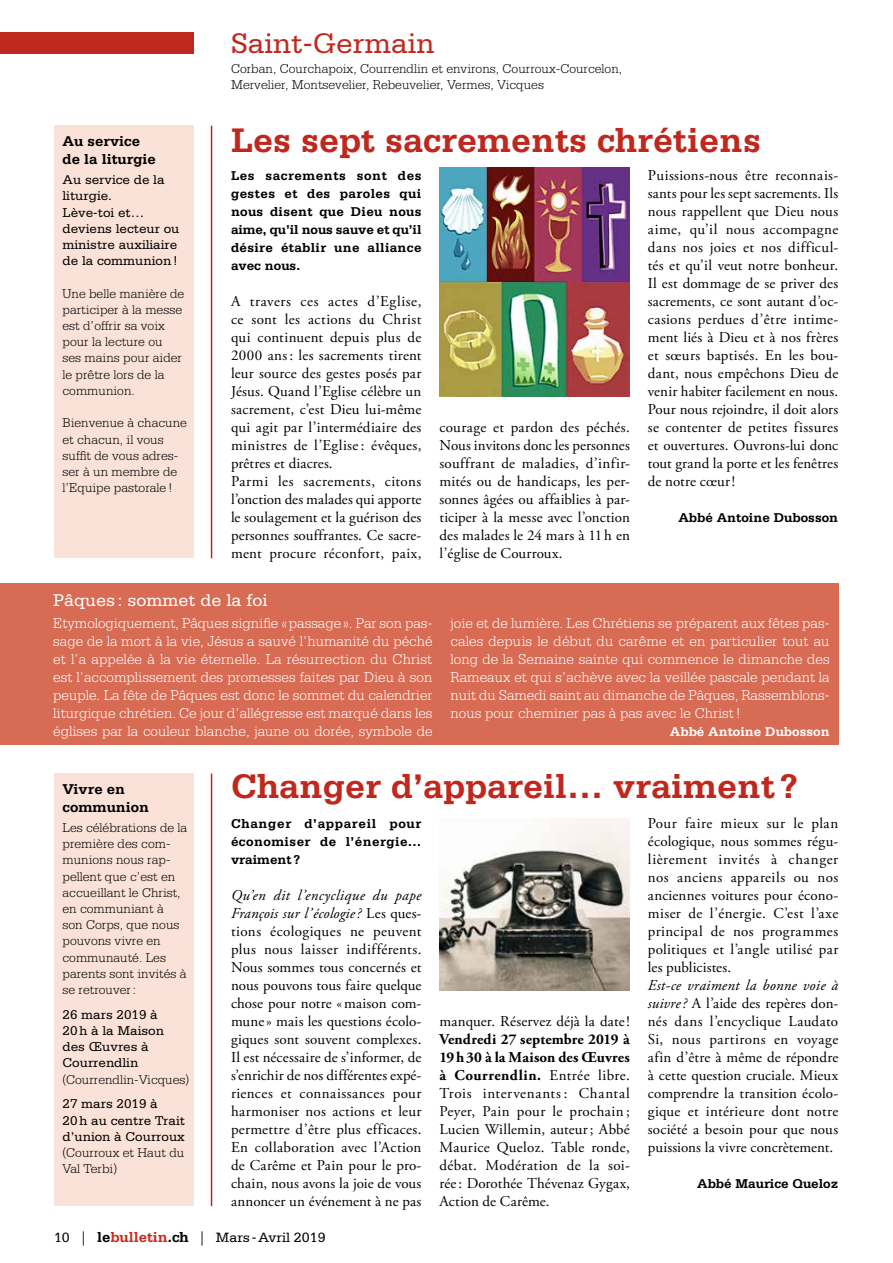
<style>
.page{position:relative;width:893px;height:1263px;background:#fff}
.page>*{position:absolute;margin:0;border:0;box-sizing:border-box;transform-origin:0 0}
.t1{font:700 36px "Serifa";color:#c0281e}
.t2{font:30px "Serifa";color:#c0281e}
.t3{font:18px "Serifa";color:#fff}
.t4{font:15px/18px "Adobe Garamond Pro";letter-spacing:.01em;color:#000;text-align:justify}
.t5{font:300 15px/18px "Serifa";color:#fff;text-align:justify}
.t6{font:700 15px/18px "Serifa";color:#000}
.t7{font:14.25px "Serifa";color:#000}
.t8{font:300 13.5px/16.2px "Serifa";color:#000}
.t9{font:700 13.5px/18px "Serifa";color:#000;text-align:justify}
.t10{font:13.5px/16.2px "Serifa";color:#000}
.t11{font:700 13.5px "Serifa";color:#fff}
.s1{font-style:italic}
.s2{font-weight:700}
.s3{font-family:"Adobe Garamond Pro"}
.s4{font-weight:700;font-size:15px}
.s5{font-weight:700;font-size:15px;color:#ca291d}
</style>
<div class="page">
<div style="left:0;top:33px;width:193px;height:21px;background:#c0281e"></div>
<hr style="left:211px;top:126px;width:1px;height:432px;background:#c0281e">
<hr style="left:211px;top:773px;width:1px;height:433px;background:#c0281e">
<div style="left:0;top:583px;width:838px;height:162px;background:#d76b53"></div>
<div style="left:54px;top:126px;width:139px;height:432px;background:#fbe2d8"></div>
<div style="left:54px;top:773px;width:139px;height:433px;background:#fbe2d8"></div>
<img style="left:439px;top:167px;width:191px;height:229px">
<img style="left:439px;top:819px;width:191px;height:171px">
<p class="t6" style="left:63px;top:132px;width:95px">Au service de la liturgie</p>
<p class="t10" style="left:63px;top:172px;width:119px">Au service de la liturgie.<br>Lève-toi et… deviens lecteur ou ministre auxiliaire de la communion!</p>
<p class="t8" style="left:63px;top:285px;width:123px">Une belle manière de participer à la messe est d’offrir sa voix pour la lecture ou ses mains pour aider le prêtre lors de la communion.</p>
<p class="t8" style="left:63px;top:415px;width:126px">Bienvenue à chacune et chacun, il vous suffit de vous adres&shy;ser à un membre de l’Equipe pastorale!</p>
<h2 class="t2" style="left:231px;top:27px;width:205px">Saint-Germain</h2>
<p class="t8" style="left:231px;top:61px;width:393px">Corban, Courchapoix, Courrendlin et environs, Courroux-Courcelon,<br>Mervelier, Montsevelier, Rebeuvelier, Vermes, Vicques</p>
<h1 class="t1" style="left:231px;top:119px;width:532px">Les sept sacrements chrétiens</h1>
<p class="t9" style="left:231px;top:166px;width:192px">Les sacrements sont des gestes et des paroles qui nous disent que Dieu nous aime, qu’il nous sauve et qu’il désire établir une alliance avec nous.</p>
<p class="t4" style="left:231px;top:293px;width:192px;text-align:left">A travers ces actes d’Eglise, ce sont les actions du Christ qui continuent depuis plus de<br>2000 ans: les sacrements tirent leur source des gestes posés par<br>Jésus. Quand l’Eglise célèbre un sacrement, c’est Dieu lui-même qui agit par l’intermédiaire des ministres de l’Eglise: évêques, prêtres et diacres.<br>Parmi les sacrements, citons l’onction des malades qui apporte le soulagement et la guérison des personnes souffrantes. Ce sacre&shy;ment procure réconfort, paix,</p>
<p class="t4" style="left:439px;top:419px;width:192px">courage et pardon des péchés.<br>Nous invitons donc les personnes souffrant de maladies, d’infir&shy;mités ou de handicaps, les per&shy;sonnes âgées ou affaiblies à par&shy;ticiper à la messe avec l’onction des malades le 24 mars à 11h en l’église de Courroux.</p>
<p class="t4" style="left:648px;top:167px;width:192px">Puissions-nous être reconnais&shy;sants pour les sept sacrements. Ils nous rappellent que Dieu nous aime, qu’il nous accompagne dans nos joies et nos difficul&shy;tés et qu’il veut notre bonheur.<br>Il est dommage de se priver des sacrements, ce sont autant d’oc&shy;casions perdues d’être intime&shy;ment liés à Dieu et à nos frères et sœurs baptisés. En les bou&shy;dant, nous empêchons Dieu de venir habiter facilement en nous.<br>Pour nous rejoindre, il doit alors se contenter de petites fissures et ouvertures. Ouvrons-lui donc tout grand la porte et les fenêtres de notre cœur!</p>
<p class="t9" style="left:678px;top:508px;width:161px">Abbé Antoine Dubosson</p>
<p class="t3" style="left:53px;top:590px;width:216px">Pâques: sommet de la foi</p>
<p class="t5" style="left:53px;top:614px;width:381px">Etymologiquement, Pâques signifie «passage». Par son pas&shy;sage de la mort à la vie, Jésus a sauvé l’humanité du péché et l’a appelée à la vie éternelle. La résurrection du Christ est l’accomplissement des promesses faites par Dieu à son peuple. La fête de Pâques est donc le sommet du calendrier liturgique chrétien. Ce jour d’allégresse est marqué dans les églises par la couleur blanche, jaune ou dorée, symbole de</p>
<p class="t5" style="left:450px;top:614px;width:381px">joie et de lumière. Les Chrétiens se préparent aux fêtes pas&shy;cales depuis le début du carême et en particulier tout au long de la Semaine sainte qui commence le dimanche des Rameaux et qui s’achève avec la veillée pascale pendant la nuit du Samedi saint au dimanche de Pâques, Rassemblons&shy;nous pour cheminer pas à pas avec le Christ!</p>
<p class="t11" style="left:670px;top:724px;width:161px">Abbé Antoine Dubosson</p>
<p class="t6" style="left:63px;top:779px;width:88px">Vivre en communion</p>
<p class="t8" style="left:63px;top:819px;width:126px">Les célébrations de la première des com&shy;munions nous rap&shy;pellent que c’est en accueillant le Christ, en communiant à son Corps, que nous pouvons vivre en communauté. Les parents sont invités à se retrouver:</p>
<p class="t10" style="left:63px;top:1006px;width:103px">26 mars 2019 à<br>20h à la Maison des Œuvres à<br>Courrendlin</p>
<p class="t8" style="left:63px;top:1071px;width:128px">(Courrendlin-Vicques)</p>
<p class="t10" style="left:63px;top:1096px;width:124px">27 mars 2019 à<br>20h au centre Trait d’union à Courroux</p>
<p class="t8" style="left:63px;top:1144px;width:123px">(Courroux et Haut du<br>Val Terbi)</p>
<h1 class="t1" style="left:231px;top:765px;width:568px">Changer d’appareil… vraiment?</h1>
<p class="t9" style="left:231px;top:814px;width:192px">Changer d’appareil pour économiser de l’énergie… vraiment?</p>
<p class="t4" style="left:231px;top:887px;width:192px"><span class="s1">Qu’en dit l’encyclique du pape François sur l’écologie?</span> Les ques&shy;tions écologiques ne peuvent plus nous laisser indifférents.<br>Nous sommes tous concernés et nous pouvons tous faire quelque chose pour notre «maison com&shy;mune» mais les questions écolo&shy;giques sont souvent complexes.<br>Il est nécessaire de s’informer, de s’enrichir de nos différentes expé&shy;riences et connaissances pour harmoniser nos actions et leur permettre d’être plus efficaces.<br>En collaboration avec l’Action de Carême et Pain pour le pro&shy;chain, nous avons la joie de vous annoncer un événement à ne pas</p>
<p class="t4" style="left:439px;top:1013px;width:192px">manquer. Réservez déjà la date!</p>
<p class="t4" style="left:439px;top:1031px;width:192px"><span class="s2">Vendredi 27 septembre 2019 à 19h30 à la Maison des Œuvres à Courrendlin.</span> Entrée libre.<br>Trois intervenants : Chantal Peyer, Pain pour le prochain ; Lucien Willemin, auteur; Abbé Maurice Queloz. Table ronde, débat. Modération de la soi&shy;rée: Dorothée Thévenaz Gygax, Action de Carême.</p>
<p class="t4" style="left:648px;top:815px;width:192px">Pour faire mieux sur le plan écologique, nous sommes régu&shy;lièrement invités à changer nos anciens appareils ou nos anciennes voitures pour écono&shy;miser de l’énergie. C’est l’axe principal de nos programmes politiques et l’angle utilisé par les publicistes.</p>
<p class="t4" style="left:648px;top:977px;width:192px"><span class="s1">Est-ce vraiment la bonne voie à suivre?</span> A l’aide des repères don&shy;nés dans l’encyclique Laudato Si, nous partirons en voyage afin d’être à même de répondre à cette question cruciale. Mieux comprendre la transition écolo&shy;gique et intérieure dont notre société a besoin pour que nous puissions la vivre concrètement.</p>
<p class="t9" style="left:697px;top:1174px;width:143px">Abbé Maurice Queloz</p>
<p class="t7" style="left:54px;top:1230px;width:273px">10 <span class="s3">|</span> <span class="s4">le</span><span class="s5">bulletin</span><span class="s4">.ch</span> <span class="s3">|</span> Mars -Avril 2019</p>
</div>
